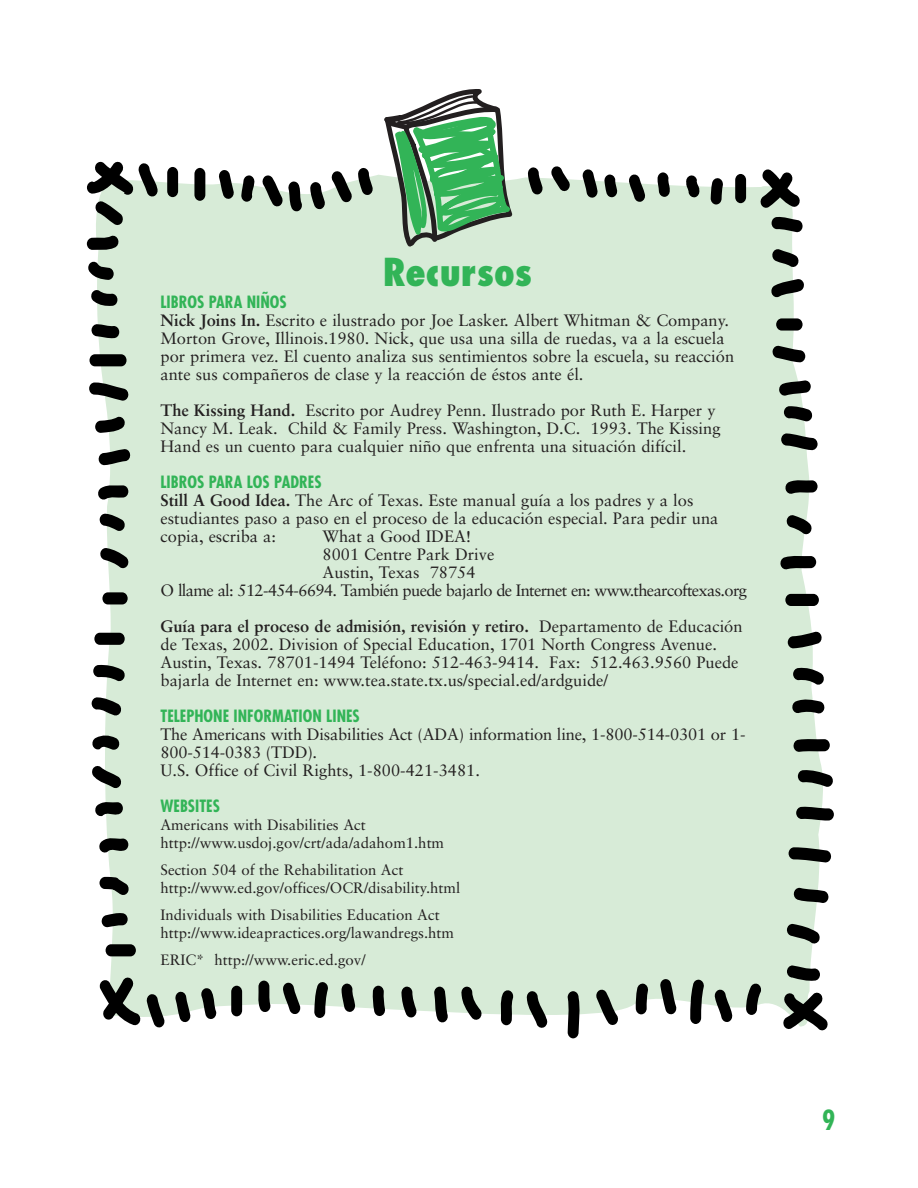
<style>
.page{position:relative;width:918px;height:1188px;background:#fff}
.page>*{position:absolute;margin:0;border:0;box-sizing:border-box;transform-origin:0 0}
.t1{font:800 condensed 37.5px "Futura";color:#32b457}
.t2{font:700 condensed 27px "Futura";color:#32b457}
.t3{font:16.5px/18px "Sabon";color:#231f20}
.t4{font:16.5px "Sabon";letter-spacing:-.04em;color:#231f20}
.t5{font:700 condensed 16.5px "Futura";color:#32b457}
.t6{font:15px/18px "Sabon";color:#231f20}
.s1{font-weight:700}
</style>
<div class="page">
<div style="left:93px;top:174px;width:730px;height:855px;background:#d7ebd7"></div>
<svg style="left:787px;top:924px;width:33px;height:20px"></svg>
<svg style="left:794px;top:888px;width:35px;height:15px"></svg>
<svg style="left:789px;top:847px;width:42px;height:16px"></svg>
<svg style="left:796px;top:806px;width:38px;height:15px"></svg>
<svg style="left:798px;top:770px;width:35px;height:18px"></svg>
<svg style="left:793px;top:738px;width:37px;height:14px"></svg>
<svg style="left:792px;top:698px;width:33px;height:16px"></svg>
<svg style="left:793px;top:667px;width:31px;height:19px"></svg>
<svg style="left:788px;top:631px;width:34px;height:17px"></svg>
<svg style="left:785px;top:594px;width:34px;height:12px"></svg>
<svg style="left:780px;top:555px;width:36px;height:15px"></svg>
<svg style="left:786px;top:515px;width:26px;height:20px"></svg>
<svg style="left:785px;top:479px;width:33px;height:16px"></svg>
<svg style="left:781px;top:433px;width:37px;height:17px"></svg>
<svg style="left:779px;top:380px;width:32px;height:16px"></svg>
<svg style="left:772px;top:345px;width:33px;height:17px"></svg>
<svg style="left:784px;top:406px;width:29px;height:16px"></svg>
<svg style="left:776px;top:318px;width:27px;height:13px"></svg>
<svg style="left:771px;top:278px;width:34px;height:20px"></svg>
<svg style="left:772px;top:248px;width:27px;height:20px"></svg>
<svg style="left:771px;top:216px;width:32px;height:17px"></svg>
<svg style="left:106px;top:944px;width:30px;height:12px"></svg>
<svg style="left:101px;top:913px;width:27px;height:15px"></svg>
<svg style="left:100px;top:877px;width:29px;height:19px"></svg>
<svg style="left:99px;top:836px;width:29px;height:17px"></svg>
<svg style="left:95px;top:800px;width:28px;height:17px"></svg>
<svg style="left:92px;top:765px;width:30px;height:24px"></svg>
<svg style="left:92px;top:735px;width:28px;height:16px"></svg>
<svg style="left:91px;top:697px;width:31px;height:19px"></svg>
<svg style="left:93px;top:665px;width:32px;height:17px"></svg>
<svg style="left:94px;top:633px;width:31px;height:12px"></svg>
<svg style="left:102px;top:592px;width:26px;height:12px"></svg>
<svg style="left:100px;top:547px;width:29px;height:22px"></svg>
<svg style="left:99px;top:513px;width:27px;height:19px"></svg>
<svg style="left:97px;top:484px;width:31px;height:16px"></svg>
<svg style="left:98px;top:449px;width:33px;height:16px"></svg>
<svg style="left:95px;top:416px;width:30px;height:17px"></svg>
<svg style="left:89px;top:382px;width:40px;height:19px"></svg>
<svg style="left:90px;top:354px;width:37px;height:12px"></svg>
<svg style="left:91px;top:324px;width:28px;height:15px"></svg>
<svg style="left:91px;top:289px;width:26px;height:17px"></svg>
<svg style="left:87px;top:235px;width:32px;height:16px"></svg>
<svg style="left:88px;top:261px;width:26px;height:19px"></svg>
<svg style="left:87px;top:161px;width:71px;height:65px"></svg>
<svg style="left:167px;top:167px;width:11px;height:30px"></svg>
<svg style="left:194px;top:168px;width:11px;height:33px"></svg>
<svg style="left:218px;top:170px;width:16px;height:29px"></svg>
<svg style="left:241px;top:175px;width:14px;height:27px"></svg>
<svg style="left:262px;top:175px;width:41px;height:37px"></svg>
<svg style="left:551px;top:166px;width:20px;height:26px"></svg>
<svg style="left:582px;top:169px;width:16px;height:29px"></svg>
<svg style="left:604px;top:174px;width:14px;height:24px"></svg>
<svg style="left:628px;top:174px;width:18px;height:29px"></svg>
<svg style="left:657px;top:172px;width:13px;height:25px"></svg>
<svg style="left:686px;top:175px;width:14px;height:23px"></svg>
<svg style="left:711px;top:178px;width:12px;height:27px"></svg>
<svg style="left:735px;top:174px;width:11px;height:29px"></svg>
<svg style="left:760px;top:169px;width:40px;height:40px"></svg>
<svg style="left:99px;top:977px;width:66px;height:51px"></svg>
<svg style="left:175px;top:991px;width:16px;height:32px"></svg>
<svg style="left:201px;top:987px;width:16px;height:33px"></svg>
<svg style="left:231px;top:986px;width:11px;height:30px"></svg>
<svg style="left:257px;top:981px;width:14px;height:32px"></svg>
<svg style="left:282px;top:982px;width:19px;height:33px"></svg>
<svg style="left:314px;top:982px;width:14px;height:36px"></svg>
<svg style="left:341px;top:983px;width:15px;height:29px"></svg>
<svg style="left:373px;top:986px;width:12px;height:30px"></svg>
<svg style="left:401px;top:986px;width:16px;height:32px"></svg>
<svg style="left:434px;top:987px;width:15px;height:36px"></svg>
<svg style="left:461px;top:986px;width:21px;height:35px"></svg>
<svg style="left:500px;top:989px;width:14px;height:36px"></svg>
<svg style="left:526px;top:991px;width:22px;height:38px"></svg>
<svg style="left:568px;top:991px;width:13px;height:47px"></svg>
<svg style="left:596px;top:989px;width:23px;height:37px"></svg>
<svg style="left:636px;top:983px;width:12px;height:31px"></svg>
<svg style="left:660px;top:979px;width:17px;height:36px"></svg>
<svg style="left:690px;top:979px;width:14px;height:45px"></svg>
<svg style="left:714px;top:989px;width:19px;height:34px"></svg>
<svg style="left:746px;top:983px;width:16px;height:32px"></svg>
<svg style="left:783px;top:992px;width:45px;height:39px"></svg>
<svg style="left:787px;top:965px;width:33px;height:16px"></svg>
<svg style="left:310px;top:168px;width:63px;height:42px"></svg>
<svg style="left:380px;top:89px;width:163px;height:177px"></svg>
<h1 class="t1" style="left:383px;top:256px;width:151px">Recursos</h1>
<p class="t5" style="left:160px;top:295px;width:128px">LIBROS PARA NIÑOS</p>
<p class="t3" style="left:160px;top:313px;width:575px"><span class="s1">Nick Joins In.</span> Escrito e ilustrado por Joe Lasker. Albert Whitman &amp; Company.<br>Morton Grove, Illinois.1980. Nick, que usa una silla de ruedas, va a la escuela por primera vez. El cuento analiza sus sentimientos sobre la escuela, su reacción ante sus compañeros de clase y la reacción de éstos ante él.</p>
<p class="t3" style="left:161px;top:403px;width:562px"><span class="s1">The Kissing Hand.</span> Escrito por Audrey Penn. Ilustrado por Ruth E. Harper y<br>Nancy M. Leak. Child &amp; Family Press. Washington, D.C. 1993. The Kissing<br>Hand es un cuento para cualquier niño que enfrenta una situación difícil.</p>
<p class="t5" style="left:161px;top:475px;width:163px">LIBROS PARA LOS PADRES</p>
<p class="t3" style="left:161px;top:493px;width:559px"><span class="s1">Still A Good Idea.</span> The Arc of Texas. Este manual guía a los padres y a los estudiantes paso a paso en el proceso de la educación especial. Para pedir una copia, escriba a:</p>
<p class="t3" style="left:323px;top:529px;width:150px">What a Good IDEA!</p>
<p class="t3" style="left:323px;top:547px;width:173px">8001 Centre Park Drive</p>
<p class="t3" style="left:323px;top:565px;width:155px">Austin, Texas 78754</p>
<p class="t4" style="left:161px;top:583px;width:588px">O llame al: 512-454-6694. También puede bajarlo de Internet en: www.thearcoftexas.org</p>
<p class="t3" style="left:160px;top:619px;width:584px"><span class="s1">Guía para el proceso de admisión, revisión y retiro.</span> Departamento de Educación de Texas, 2002. Division of Special Education, 1701 North Congress Avenue.<br>Austin, Texas. 78701-1494 Teléfono: 512-463-9414. Fax: 512.463.9560 Puede bajarla de Internet en: www.tea.state.tx.us/special.ed/ardguide/</p>
<p class="t5" style="left:161px;top:709px;width:201px">TELEPHONE INFORMATION LINES</p>
<p class="t3" style="left:161px;top:727px;width:587px">The Americans with Disabilities Act (ADA) information line, 1-800-514-0301 or 1-<br>800-514-0383 (TDD).<br>U.S. Office of Civil Rights, 1-800-421-3481.</p>
<p class="t5" style="left:161px;top:799px;width:61px">WEBSITES</p>
<p class="t6" style="left:160px;top:817px;width:285px">Americans with Disabilities Act http://www.usdoj.gov/crt/ada/adahom1.htm</p>
<p class="t6" style="left:161px;top:862px;width:301px">Section 504 of the Rehabilitation Act http://www.ed.gov/offices/OCR/disability.html</p>
<p class="t6" style="left:161px;top:907px;width:295px">Individuals with Disabilities Education Act http://www.ideapractices.org/lawandregs.htm</p>
<p class="t6" style="left:161px;top:952px;width:207px">ERIC* http://www.eric.ed.gov/</p>
<h2 class="t2" style="left:822px;top:1108px;width:15px">9</h2>
</div>
